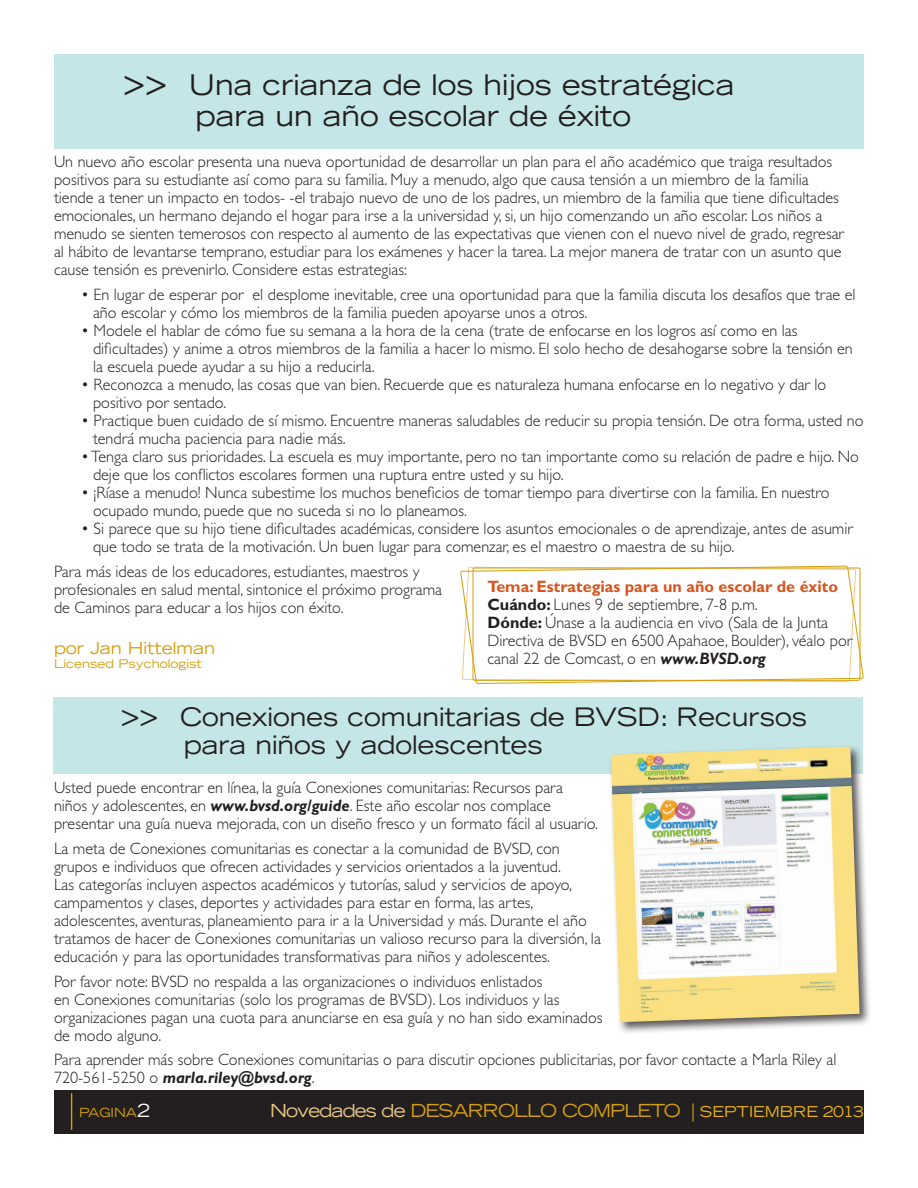
<style>
.page{position:relative;width:918px;height:1188px;background:#fff}
.page>*{position:absolute;margin:0;border:0;box-sizing:border-box;transform-origin:0 0}
.t1{font:expanded 28.5px/31.5px "Trade Gothic LT Std";color:#231f20}
.t2{font:expanded 25.5px/28.5px "Trade Gothic LT Std";color:#231f20}
.t3{font:expanded 18px "Trade Gothic LT Std";letter-spacing:-.05em;color:#d49f0c}
.t4{font:300 16.5px/18px "Gill Sans Std";color:#231f20}
.t5{font:expanded 16.5px "Trade Gothic LT Std";color:#d49f0c}
.t6{font:expanded 12.6px "Trade Gothic LT Std";color:#d49f0c}
.t7{font:expanded 12px "Trade Gothic LT Std";color:#d49f0c}
.s1{font-size:37.5px}
.s2{font-weight:700;color:#d9531c}
.s3{font-weight:700}
.s4{font-weight:700;font-style:italic}
.s5{font-size:31.5px}
.s6{font-size:18px;color:#fff}
.s7{color:#eac884}
.s8{font-size:15px;color:#efb211}
</style>
<div class="page">
<svg style="left:461px;top:565px;width:402px;height:119px"></svg>
<div style="left:473px;top:568px;width:387px;height:112px;border:1px solid #d49f0c;border-radius:2px"></div>
<div style="left:54px;top:1090px;width:810px;height:44px;background:#231f20"></div>
<hr style="left:71px;top:1093px;width:1px;height:37px;background:#d49f0c">
<div style="left:53px;top:697px;width:810px;height:76px;background:#c5e6e7"></div>
<div style="left:54px;top:54px;width:810px;height:94px;background:#c5e6e7"></div>
<div style="left:608px;top:744px;width:264px;height:291px;background:#231f20;opacity:.75"></div>
<img style="left:611px;top:747px;width:249px;height:275px">
<h1 class="t1" style="left:196px;top:68px;width:540px;text-indent:-73px"><span class="s1">&gt;&gt;</span> Una crianza de los hijos estratégica para un año escolar de éxito</h1>
<p class="t4" style="left:54px;top:153px;width:792px">Un nuevo año escolar presenta una nueva oportunidad de desarrollar un plan para el año académico que traiga resultados positivos para su estudiante así como para su familia. Muy a menudo, algo que causa tensión a un miembro de la familia tiende a tener un impacto en todos- -el trabajo nuevo de uno de los padres, un miembro de la familia que tiene dificultades emocionales, un hermano dejando el hogar para irse a la universidad y, si, un hijo comenzando un año escolar. Los niños a menudo se sienten temerosos con respecto al aumento de las expectativas que vienen con el nuevo nivel de grado, regresar al hábito de levantarse temprano, estudiar para los exámenes y hacer la tarea. La mejor manera de tratar con un asunto que cause tensión es prevenirlo. Considere estas estrategias:</p>
<p class="t4" style="left:93px;top:286px;width:764px;text-indent:-12px">• En lugar de esperar por el desplome inevitable, cree una oportunidad para que la familia discuta los desafíos que trae el año escolar y cómo los miembros de la familia pueden apoyarse unos a otros.</p>
<p class="t4" style="left:93px;top:322px;width:761px;text-indent:-12px">• Modele el hablar de cómo fue su semana a la hora de la cena (trate de enfocarse en los logros así como en las dificultades) y anime a otros miembros de la familia a hacer lo mismo. El solo hecho de desahogarse sobre la tensión en la escuela puede ayudar a su hijo a reducirla.</p>
<p class="t4" style="left:93px;top:376px;width:735px;text-indent:-12px">• Reconozca a menudo, las cosas que van bien. Recuerde que es naturaleza humana enfocarse en lo negativo y dar lo positivo por sentado.</p>
<p class="t4" style="left:93px;top:412px;width:772px;text-indent:-12px">• Practique buen cuidado de sí mismo. Encuentre maneras saludables de reducir su propia tensión. De otra forma, usted no tendrá mucha paciencia para nadie más.</p>
<p class="t4" style="left:93px;top:448px;width:767px;text-indent:-12px">• Tenga claro sus prioridades. La escuela es muy importante, pero no tan importante como su relación de padre e hijo. No deje que los conflictos escolares formen una ruptura entre usted y su hijo.</p>
<p class="t4" style="left:93px;top:484px;width:738px;text-indent:-12px">• ¡Ríase a menudo! Nunca subestime los muchos beneficios de tomar tiempo para divertirse con la familia. En nuestro ocupado mundo, puede que no suceda si no lo planeamos.</p>
<p class="t4" style="left:93px;top:520px;width:761px;text-indent:-12px">• Si parece que su hijo tiene dificultades académicas, considere los asuntos emocionales o de aprendizaje, antes de asumir que todo se trata de la motivación. Un buen lugar para comenzar, es el maestro o maestra de su hijo.</p>
<p class="t4" style="left:54px;top:563px;width:390px">Para más ideas de los educadores, estudiantes, maestros y profesionales en salud mental, sintonice el próximo programa de Caminos para educar a los hijos con éxito.</p>
<p class="t5" style="left:54px;top:637px;width:163px">por Jan Hittelman</p>
<p class="t7" style="left:54px;top:656px;width:149px">Licensed Psychologist</p>
<p class="t4" style="left:487px;top:577px;width:366px"><span class="s2">Tema: Estrategias para un año escolar de éxito </span><span class="s3">Cuándo:</span> Lunes 9 de septiembre, 7-8 p.m.<br><span class="s3">Dónde:</span> Únase a la audiencia en vivo (Sala de la Junta Directiva de BVSD en 6500 Apahaoe, Boulder), véalo por canal 22 de Comcast, o en <span class="s4">www.BVSD.org</span></p>
<h2 class="t2" style="left:184px;top:702px;width:625px;text-indent:-63px"><span class="s5">&gt;&gt;</span> Conexiones comunitarias de BVSD : Recursos para niños y adolescentes</h2>
<p class="t4" style="left:54px;top:779px;width:546px">Usted puede encontrar en línea, la guía Conexiones comunitarias: Recursos para niños y adolescentes, en <span class="s4">www.bvsd.org/guide</span>. Este año escolar nos complace presentar una guía nueva mejorada, con un diseño fresco y un formato fácil al usuario.</p>
<p class="t4" style="left:54px;top:840px;width:548px">La meta de Conexiones comunitarias es conectar a la comunidad de BVSD, con grupos e individuos que ofrecen actividades y servicios orientados a la juventud.<br>Las categorías incluyen aspectos académicos y tutorías, salud y servicios de apoyo, campamentos y clases, deportes y actividades para estar en forma, las artes, adolescentes, aventuras, planeamiento para ir a la Universidad y más. Durante el año tratamos de hacer de Conexiones comunitarias un valioso recurso para la diversión, la educación y para las oportunidades transformativas para niños y adolescentes.</p>
<p class="t4" style="left:54px;top:972px;width:550px">Por favor note: BVSD no respalda a las organizaciones o individuos enlistados<br>en Conexiones comunitarias (solo los programas de BVSD). Los individuos y las organizaciones pagan una cuota para anunciarse en esa guía y no han sido examinados de modo alguno.</p>
<p class="t4" style="left:54px;top:1051px;width:784px">Para aprender más sobre Conexiones comunitarias o para discutir opciones publicitarias, por favor contacte a Marla Riley al<br>720-561-5250 o <span class="s4">marla.riley@bvsd.org</span>.</p>
<p class="t6" style="left:79px;top:1105px;width:73px">PAGINA<span class="s6">2</span></p>
<p class="t3" style="left:270px;top:1099px;width:595px"><span class="s7">Novedades de</span> desarrollo completo | <span class="s8">septiemb re 2013</span></p>
</div>
